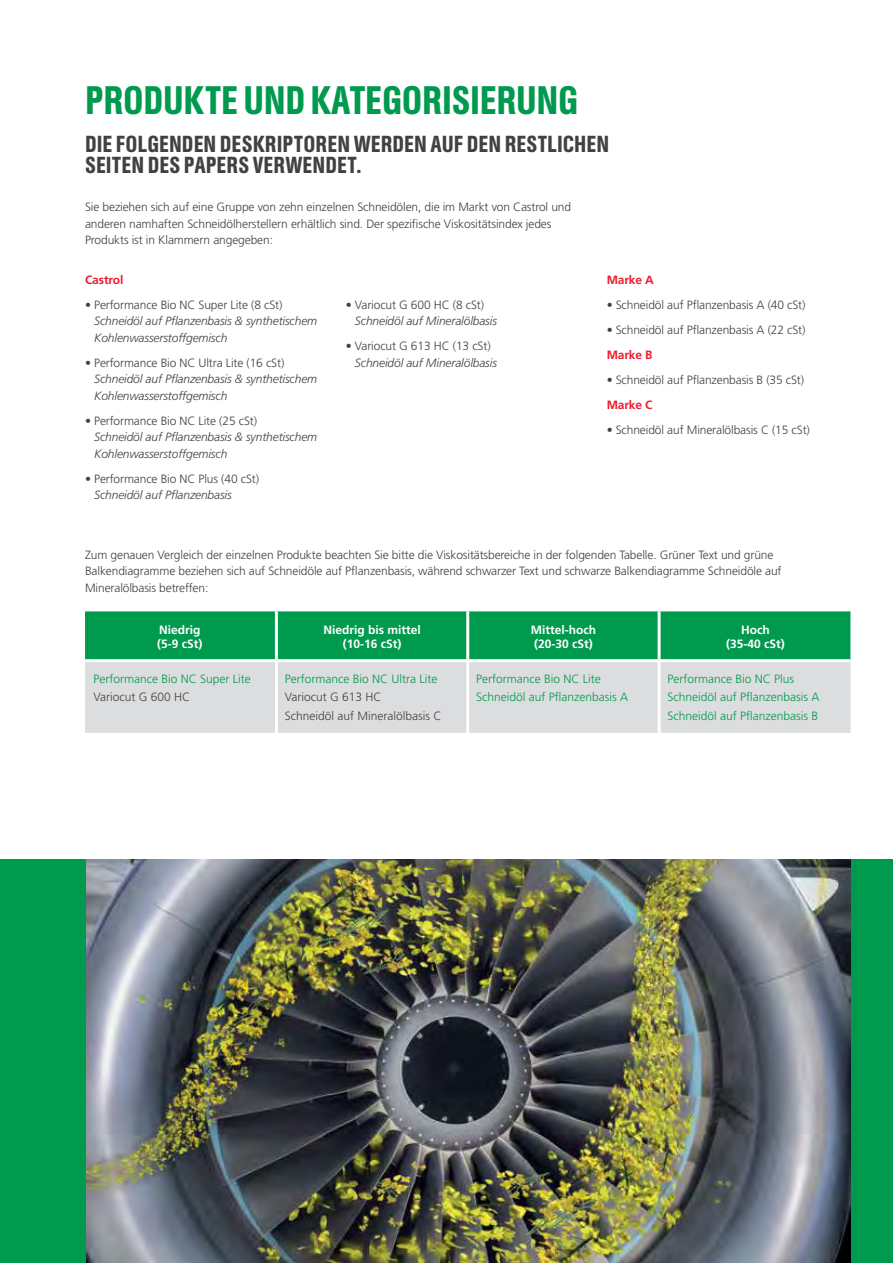
<style>
.page{position:relative;width:893px;height:1263px;background:#fff}
.page>*{position:absolute;margin:0;border:0;box-sizing:border-box;transform-origin:0 0}
.t1{font:500 36px "Castrol Sans Con";letter-spacing:-.01em;color:#009a4e}
.t2{font:500 21px/21px "Castrol Sans Con";color:#414042}
.t3{font:300 12px/16.5px "Frutiger";letter-spacing:-.01em;color:#414042}
.t4{font:italic 300 12px/16.5px "Frutiger";letter-spacing:-.01em;color:#414042}
.t5{font:300 12px/18.6px "Frutiger";color:#009a4e}
.t6{font:700 12px/14.4px "Frutiger";color:#fff}
.t7{font:700 12px "Frutiger";letter-spacing:-.01em;color:#ed1b2f}
</style>
<div class="page">
<div style="left:0;top:859px;width:893px;height:404px;background:#009a4e"></div>
<div style="left:85px;top:611px;width:765px;height:48px;background:#009a4e"></div>
<div style="left:85px;top:662px;width:765px;height:71px;background:#dcddde"></div>
<hr style="left:275px;top:611px;width:3px;height:48px;background:#fff">
<hr style="left:466px;top:611px;width:3px;height:48px;background:#fff">
<hr style="left:658px;top:611px;width:3px;height:48px;background:#fff">
<hr style="left:275px;top:662px;width:3px;height:71px;background:#fff">
<hr style="left:466px;top:662px;width:3px;height:71px;background:#fff">
<hr style="left:658px;top:662px;width:3px;height:71px;background:#fff">
<img style="left:86px;top:859px;width:764px;height:404px">
<h1 class="t1" style="left:85px;top:78px;width:495px">PRODUKTE UND KATEGORISIERUNG</h1>
<h2 class="t2" style="left:85px;top:134px;width:526px">DIE FOLGENDEN DESKRIPTOREN WERDEN AUF DEN RESTLICHEN<br>SEITEN DES PAPERS VERWENDET.</h2>
<p class="t3" style="left:85px;top:199px;width:488px">Sie beziehen sich auf eine Gruppe von zehn einzelnen Schneidölen, die im Markt von Castrol und anderen namhaften Schneidölherstellern erhältlich sind. Der spezifische Viskositätsindex jedes<br>Produkts ist in Klammern angegeben:</p>
<p class="t7" style="left:85px;top:273px;width:40px">Castrol</p>
<p class="t3" style="left:85px;top:296px;width:199px">• Performance Bio NC Super Lite (8 cSt)</p>
<p class="t4" style="left:94px;top:313px;width:225px">Schneidöl auf Pflanzenbasis &amp; synthetischem<br>Kohlenwasserstoffgemisch</p>
<p class="t3" style="left:85px;top:354px;width:201px">• Performance Bio NC Ultra Lite (16 cSt)</p>
<p class="t4" style="left:94px;top:371px;width:225px">Schneidöl auf Pflanzenbasis &amp; synthetischem<br>Kohlenwasserstoffgemisch</p>
<p class="t3" style="left:85px;top:412px;width:174px">• Performance Bio NC Lite (25 cSt)</p>
<p class="t4" style="left:94px;top:429px;width:225px">Schneidöl auf Pflanzenbasis &amp; synthetischem<br>Kohlenwasserstoffgemisch</p>
<p class="t3" style="left:85px;top:470px;width:176px">• Performance Bio NC Plus (40 cSt)</p>
<p class="t4" style="left:94px;top:487px;width:139px">Schneidöl auf Pflanzenbasis</p>
<p class="t3" style="left:346px;top:296px;width:140px">• Variocut G 600 HC (8 cSt)</p>
<p class="t4" style="left:355px;top:313px;width:144px">Schneidöl auf Mineralölbasis</p>
<p class="t3" style="left:346px;top:338px;width:146px">• Variocut G 613 HC (13 cSt)</p>
<p class="t4" style="left:355px;top:354px;width:144px">Schneidöl auf Mineralölbasis</p>
<p class="t7" style="left:607px;top:272px;width:49px">Marke A</p>
<p class="t3" style="left:607px;top:296px;width:200px">• Schneidöl auf Pflanzenbasis A (40 cSt)</p>
<p class="t3" style="left:607px;top:321px;width:200px">• Schneidöl auf Pflanzenbasis A (22 cSt)</p>
<p class="t7" style="left:607px;top:347px;width:47px">Marke B</p>
<p class="t3" style="left:607px;top:371px;width:199px">• Schneidöl auf Pflanzenbasis B (35 cSt)</p>
<p class="t7" style="left:607px;top:398px;width:47px">Marke C</p>
<p class="t3" style="left:607px;top:421px;width:205px">• Schneidöl auf Mineralölbasis C (15 cSt)</p>
<p class="t3" style="left:85px;top:546px;width:698px">Zum genauen Vergleich der einzelnen Produkte beachten Sie bitte die Viskositätsbereiche in der folgenden Tabelle. Grüner Text und grüne<br>Balkendiagramme beziehen sich auf Schneidöle auf Pflanzenbasis, während schwarzer Text und schwarze Balkendiagramme Schneidöle auf<br>Mineralölbasis betreffen:</p>
<p class="t6" style="left:157px;top:622px;width:47px">Niedrig (5-9 cSt)</p>
<p class="t6" style="left:323px;top:622px;width:99px;text-align:center">Niedrig bis mittel (10-16 cSt)</p>
<p class="t6" style="left:531px;top:622px;width:67px">Mittel-hoch (20-30 cSt)</p>
<p class="t6" style="left:726px;top:622px;width:60px;text-align:center">Hoch (35-40 cSt)</p>
<p class="t5" style="left:94px;top:669px;width:159px">Performance Bio NC Super Lite</p>
<p class="t3" style="left:94px;top:689px;width:98px">Variocut G 600 HC</p>
<p class="t5" style="left:476px;top:669px;width:154px">Performance Bio NC Lite<br>Schneidöl auf Pflanzenbasis A</p>
<p class="t5" style="left:668px;top:669px;width:154px">Performance Bio NC Plus<br>Schneidöl auf Pflanzenbasis A<br>Schneidöl auf Pflanzenbasis B</p>
<p class="t5" style="left:285px;top:669px;width:154px">Performance Bio NC Ultra Lite</p>
<p class="t3" style="left:285px;top:688px;width:158px;line-height:18.6px">Variocut G 613 HC<br>Schneidöl auf Mineralölbasis C</p>
</div>
